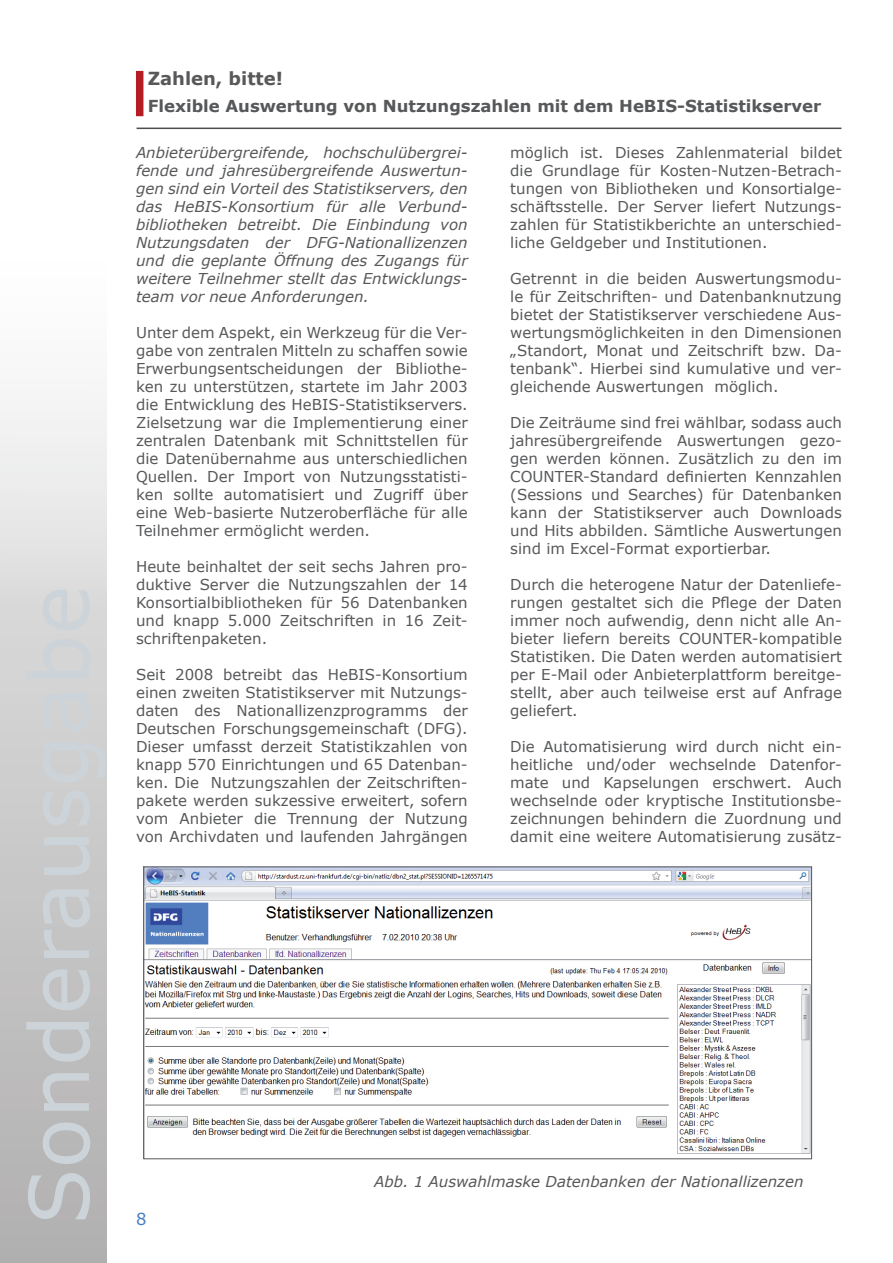
<style>
.page{position:relative;width:893px;height:1263px;background:#fff}
.page>*{position:absolute;margin:0;border:0;box-sizing:border-box;transform-origin:0 0}
.t1{font:700 18px "Verdana";color:#57585a}
.t2{font:700 16.5px "Verdana";color:#57585a}
.t3{font:16.5px "Verdana";color:#4a81c2}
.t4{font:15px/18px "Verdana";color:#57585a;text-align:justify}
.t5{font:italic 15px/18px "Verdana";color:#57585a;text-align:justify}
</style>
<div class="page">
<div style="left:0;top:0;width:106px;height:1263px;background:linear-gradient(to bottom,#fff,#aeadad)"></div>
<hr style="left:137px;top:128px;width:704px;height:1px;background:#4b4c4d">
<div style="left:136px;top:71px;width:7px;height:45px;background:#b41d21"></div>
<img style="left:145px;top:868px;width:665px;height:286px">
<p class="t1" style="left:148px;top:67px;width:137px">Zahlen, bitte!</p>
<p class="t2" style="left:148px;top:95px;width:675px">Flexible Auswertung von Nutzungszahlen mit dem HeBIS-Statistikserver</p>
<p class="t5" style="left:136px;top:143px;width:333px">Anbieterübergreifende, hochschulübergrei&shy;fende und jahresübergreifende Auswertun&shy;gen sind ein Vorteil des Statistikservers, den das HeBIS-Konsortium für alle Verbund&shy;bibliotheken betreibt. Die Einbindung von Nutzungsdaten der DFG-Nationallizenzen und die geplante Öffnung des Zugangs für weitere Teilnehmer stellt das Entwicklungs&shy;team vor neue Anforderungen.</p>
<p class="t4" style="left:136px;top:323px;width:333px">Unter dem Aspekt, ein Werkzeug für die Ver&shy;gabe von zentralen Mitteln zu schaffen sowie Erwerbungsentscheidungen der Bibliothe&shy;ken zu unterstützen, startete im Jahr 2003 die Entwicklung des HeBIS-Statistikservers.<br>Zielsetzung war die Implementierung einer zentralen Datenbank mit Schnittstellen für die Datenübernahme aus unterschiedlichen Quellen. Der Import von Nutzungsstatisti&shy;ken sollte automatisiert und Zugriff über eine Web-basierte Nutzeroberfläche für alle Teilnehmer ermöglicht werden.</p>
<p class="t4" style="left:136px;top:557px;width:333px">Heute beinhaltet der seit sechs Jahren pro&shy;duktive Server die Nutzungszahlen der 14<br>Konsortialbibliotheken für 56 Datenbanken und knapp 5.000 Zeitschriften in 16 Zeit&shy;schriftenpaketen.</p>
<p class="t4" style="left:136px;top:665px;width:333px">Seit 2008 betreibt das HeBIS-Konsortium einen zweiten Statistikserver mit Nutzungs&shy;daten des Nationallizenzprogramms der Deutschen Forschungsgemeinschaft (DFG).<br>Dieser umfasst derzeit Statistikzahlen von knapp 570 Einrichtungen und 65 Datenban&shy;ken. Die Nutzungszahlen der Zeitschriften&shy;pakete werden sukzessive erweitert, sofern vom Anbieter die Trennung der Nutzung von Archivdaten und laufenden Jahrgängen</p>
<p class="t4" style="left:510px;top:143px;width:333px">möglich ist. Dieses Zahlenmaterial bildet die Grundlage für Kosten-Nutzen-Betrach&shy;tungen von Bibliotheken und Konsortialge&shy;schäftsstelle. Der Server liefert Nutzungs&shy;zahlen für Statistikberichte an unterschied&shy;liche Geldgeber und Institutionen.</p>
<p class="t4" style="left:510px;top:269px;width:333px">Getrennt in die beiden Auswertungsmodu&shy;le für Zeitschriften- und Datenbanknutzung bietet der Statistikserver verschiedene Aus&shy;wertungsmöglichkeiten in den Dimensionen „Standort, Monat und Zeitschrift bzw. Da&shy;tenbank“. Hierbei sind kumulative und ver&shy;gleichende Auswertungen möglich.</p>
<p class="t4" style="left:510px;top:413px;width:333px">Die Zeiträume sind frei wählbar, sodass auch jahresübergreifende Auswertungen gezo&shy;gen werden können. Zusätzlich zu den im COUNTER-Standard definierten Kennzahlen (Sessions und Searches) für Datenbanken kann der Statistikserver auch Downloads und Hits abbilden. Sämtliche Auswertungen sind im Excel-Format exportierbar.</p>
<p class="t4" style="left:510px;top:575px;width:333px">Durch die heterogene Natur der Datenliefe&shy;rungen gestaltet sich die Pflege der Daten immer noch aufwendig, denn nicht alle An&shy;bieter liefern bereits COUNTER-kompatible Statistiken. Die Daten werden automatisiert per E-Mail oder Anbieterplattform bereitge&shy;stellt, aber auch teilweise erst auf Anfrage geliefert.</p>
<p class="t4" style="left:510px;top:737px;width:333px">Die Automatisierung wird durch nicht ein&shy;heitliche und/oder wechselnde Datenfor&shy;mate und Kapselungen erschwert. Auch wechselnde oder kryptische Institutionsbe&shy;zeichnungen behindern die Zuordnung und damit eine weitere Automatisierung zusätz-</p>
<p class="t3" style="left:136px;top:1208px;width:12px">8</p>
<p class="t5" style="left:374px;top:1172px;width:431px">Abb. 1 Auswahlmaske Datenbanken der Nationallizenzen</p>
</div>
